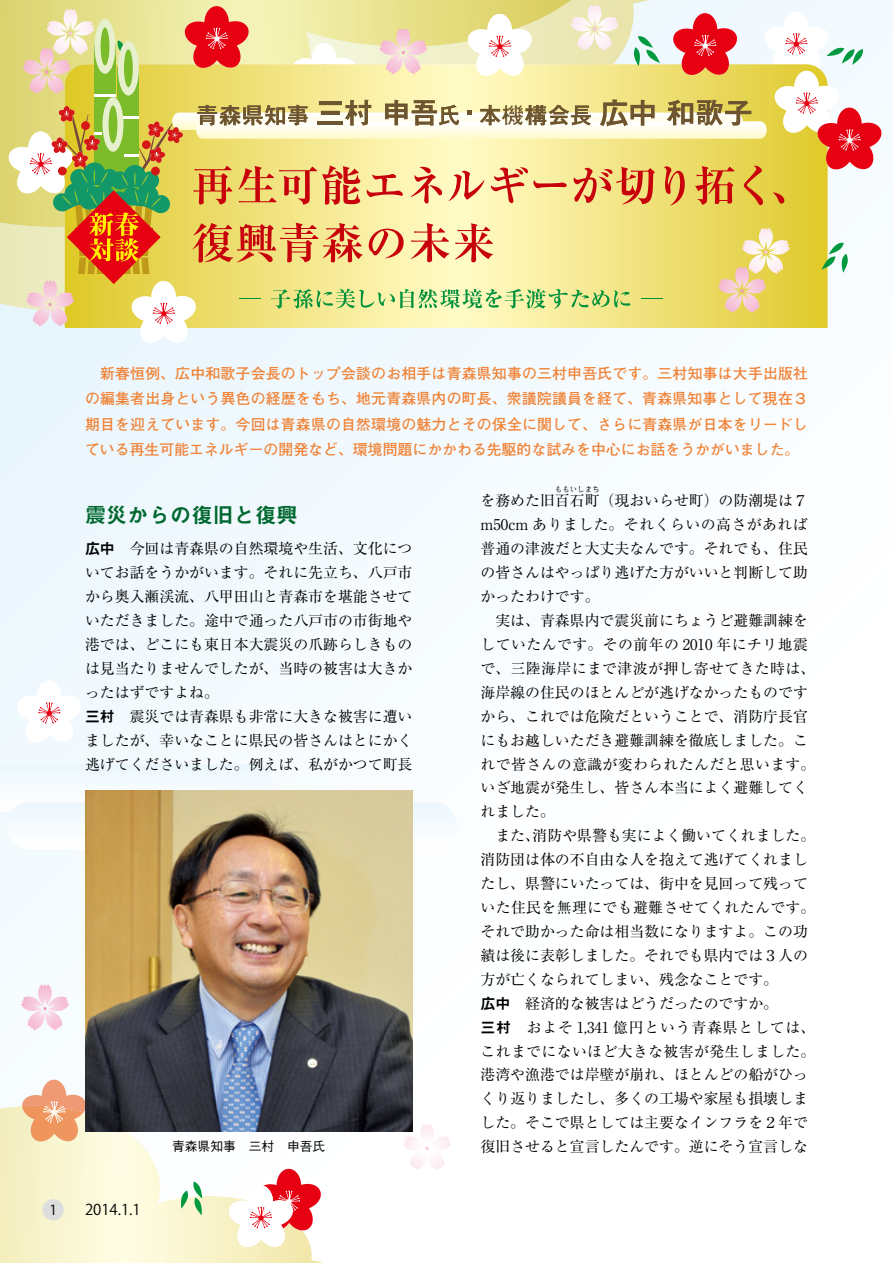
<style>
.page{position:relative;width:893px;height:1263px;background:#fff}
.page>*{position:absolute;margin:0;border:0;box-sizing:border-box;transform-origin:0 0}
.t1{font:21.3px "Midashi Go MB31";color:#00682f}
.t2{font:14.85px/23.9px "Ryumin Pro";color:#000}
.t3{font:700 14.85px/25.5px "Futo Go B101 Pro";color:#f08337;text-align:justify}
.t4{font:14.85px "Koz Go Pro";color:#000}
.t5{font:13.8px "Koz Go Pro";color:#000}
.t6{font:500 12.75px "Gothic BBB Pro";color:#000}
.t7{font:7.5px "Ryumin Pro";color:#000}
.s1{font-family:"Midashi Go MB31"}
</style>
<div class="page">
<div style="left:0;top:0;width:893px;height:1263px;background:linear-gradient(to right,#edf7fd,#fff)"></div>
<img style="left:0;top:1106px;width:344px;height:157px">
<img style="left:586px;top:0;width:94px;height:4px">
<img style="left:0;top:227px;width:7px;height:85px">
<img style="left:0;top:0;width:536px;height:82px">
<img style="left:536px;top:0;width:50px;height:4px">
<img style="left:0;top:82px;width:7px;height:145px">
<svg style="left:0;top:764px;width:274px;height:48px"></svg>
<div style="left:6px;top:802px;width:451px;height:48px;background:#f5fbfe;border-radius:24px"></div>
<img style="left:22px;top:1123px;width:62px;height:18px">
<svg style="left:22px;top:1080px;width:63px;height:43px"></svg>
<svg style="left:16px;top:680px;width:67px;height:64px"></svg>
<svg style="left:227px;top:1169px;width:95px;height:80px"></svg>
<svg style="left:180px;top:1181px;width:22px;height:34px"></svg>
<svg style="left:21px;top:984px;width:48px;height:46px"></svg>
<svg style="left:403px;top:1123px;width:48px;height:47px"></svg>
<svg style="left:7px;top:4px;width:876px;height:341px"></svg>
<img style="left:502px;top:105px;width:21px;height:20px">
<div style="left:43px;top:1199px;width:21px;height:21px;background:#dcdddd;border-radius:50%"></div>
<img style="left:85px;top:791px;width:327px;height:340px">
<p class="t3" style="left:85px;top:358px;width:725px">　新春恒例、広中和歌子会長のトップ会談のお相手は青森県知事の三村申吾氏です。三村知事は大手出版社の編集者出身という異色の経歴をもち、地元青森県内の町長、衆議院議員を経て、青森県知事として現在３期目を迎えています。今回は青森県の自然環境の魅力とその保全に関して、さらに青森県が日本をリードしている再生可能エネルギーの開発など、環境問題にかかわる先駆的な試みを中心にお話をうかがいました。</p>
<h1 class="t1" style="left:85px;top:503px;width:214px">震災からの復旧と復興</h1>
<p class="t2" style="left:85px;top:536px;width:329px"><span class="s1">広中</span>　今回は青森県の自然環境や生活、文化についてお話をうかがいます。それに先立ち、八戸市から奥入瀬渓流、八甲田山と青森市を堪能させていただきました。途中で通った八戸市の市街地や港では、どこにも東日本大震災の爪跡らしきものは見当たりませんでしたが、当時の被害は大きかったはずですよね。<br><span class="s1">三村</span>　震災では青森県も非常に大きな被害に遭いましたが、幸いなことに県民の皆さんはとにかく逃げてくださいました。例えば、私がかつて町長</p>
<p class="t5" style="left:49px;top:1201px;width:9px">1</p>
<p class="t4" style="left:85px;top:1200px;width:57px">2014.1.1</p>
<p class="t6" style="left:172px;top:1136px;width:155px">青森県知事　三村　申吾氏</p>
<p class="t7" style="left:555px;top:484px;width:46px">ももいしまち</p>
<p class="t2" style="left:480px;top:512px;width:336px">m50cm ありました。それくらいの高さがあれば普通の津波だと大丈夫なんです。それでも、住民の皆さんはやっぱり逃げた方がいいと判断して助かったわけです。<br>　実は、青森県内で震災前にちょうど避難訓練をしていたんです。その前年の 2010 年にチリ地震で、三陸海岸にまで津波が押し寄せてきた時は、海岸線の住民のほとんどが逃げなかったものですから、これでは危険だということで、消防庁長官にもお越しいただき避難訓練を徹底しました。これで皆さんの意識が変わられたんだと思います。いざ地震が発生し、皆さん本当によく避難してくれました。<br>　また、消防や県警も実によく働いてくれました。消防団は体の不自由な人を抱えて逃げてくれましたし、県警にいたっては、街中を見回って残っていた住民を無理にでも避難させてくれたんです。それで助かった命は相当数になりますよ。この功績は後に表彰しました。それでも県内では３人の方が亡くなられてしまい、残念なことです。<br><span class="s1">広中</span>　経済的な被害はどうだったのですか。<br><span class="s1">三村</span>　およそ 1,341 億円という青森県としては、これまでにないほど大きな被害が発生しました。港湾や漁港では岸壁が崩れ、ほとんどの船がひっくり返りましたし、多くの工場や家屋も損壊しました。そこで県としては主要なインフラを２年で復旧させると宣言したんです。逆にそう宣言しな</p>
<p class="t2" style="left:480px;top:488px;width:329px">を務めた旧百石町（現おいらせ町）の防潮堤は７</p>
</div>
